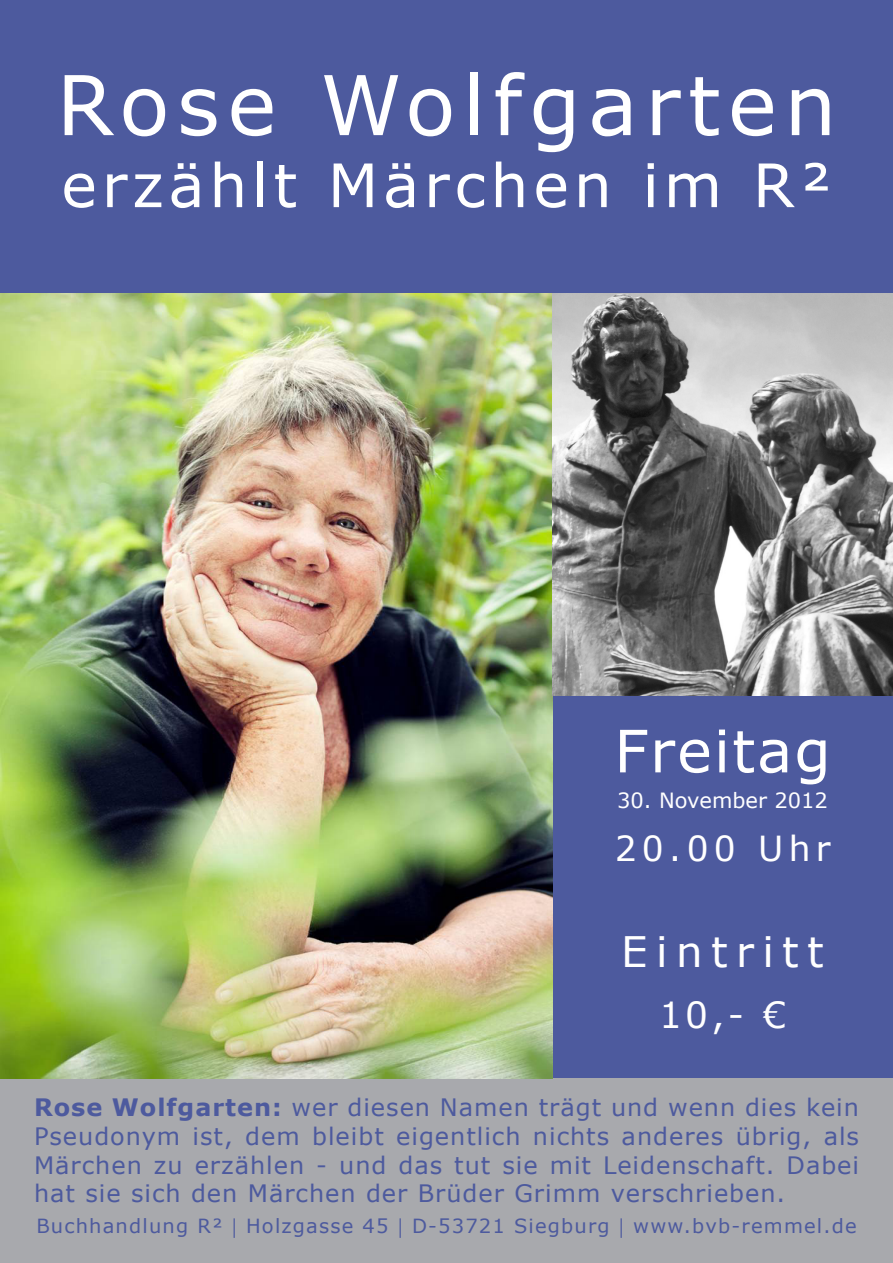
<style>
.page{position:relative;width:893px;height:1263px;background:#fff}
.page>*{position:absolute;margin:0;border:0;box-sizing:border-box;transform-origin:0 0}
.t1{font:82.5px "Verdana";letter-spacing:.09em;color:#fff}
.t2{font:60px "Verdana";letter-spacing:.08em;color:#fff}
.t3{font:58.5px "Verdana";letter-spacing:.035em;color:#fff}
.t4{font:42px "Verdana";letter-spacing:.2em;color:#fff}
.t5{font:36px "Verdana";color:#fff}
.t6{font:34.5px "Verdana";letter-spacing:.15em;color:#fff}
.t7{font:24px/28.8px "Verdana";letter-spacing:.04em;color:#4d5a9e;text-align:justify}
.t8{font:21px "Verdana";color:#fff}
.t9{font:19.5px "Verdana";letter-spacing:.06em;color:#4d5a9e}
.s1{font-weight:700}
.s2{font-family:"Minion Pro"}
</style>
<div class="page">
<div style="left:0;top:0;width:893px;height:293px;background:#4d5a9e"></div>
<div style="left:552px;top:695px;width:341px;height:383px;background:#4d5a9e"></div>
<div style="left:0;top:1078px;width:893px;height:185px;background:#a8a9ad"></div>
<img style="left:1px;top:293px;width:551px;height:785px">
<img style="left:552px;top:293px;width:341px;height:402px">
<p class="t1" style="left:57px;top:48px;width:781px">Rose Wolfgarten</p>
<p class="t2" style="left:61px;top:144px;width:772px">erzählt Märchen im R²</p>
<p class="t3" style="left:614px;top:711px;width:218px">Freitag</p>
<p class="t8" style="left:617px;top:786px;width:212px">30. November 2012</p>
<p class="t6" style="left:615px;top:824px;width:217px">20.00 Uhr</p>
<p class="t4" style="left:621px;top:923px;width:204px">Eintritt</p>
<p class="t5" style="left:659px;top:990px;width:128px">10,- €</p>
<p class="t7" style="left:34px;top:1092px;width:827px"><span class="s1">Rose Wolfgarten:</span> wer diesen Namen trägt und wenn dies kein Pseudonym ist, dem bleibt eigentlich nichts anderes übrig, als Märchen zu erzählen - und das tut sie mit Leidenschaft. Dabei hat sie sich den Märchen der Brüder Grimm verschrieben.</p>
<p class="t9" style="left:36px;top:1212px;width:822px">Buchhandlung R² <span class="s2">|</span> Holzgasse 45 <span class="s2">|</span> D-53721 Siegburg <span class="s2">|</span> www.bvb-remmel.de</p>
</div>
